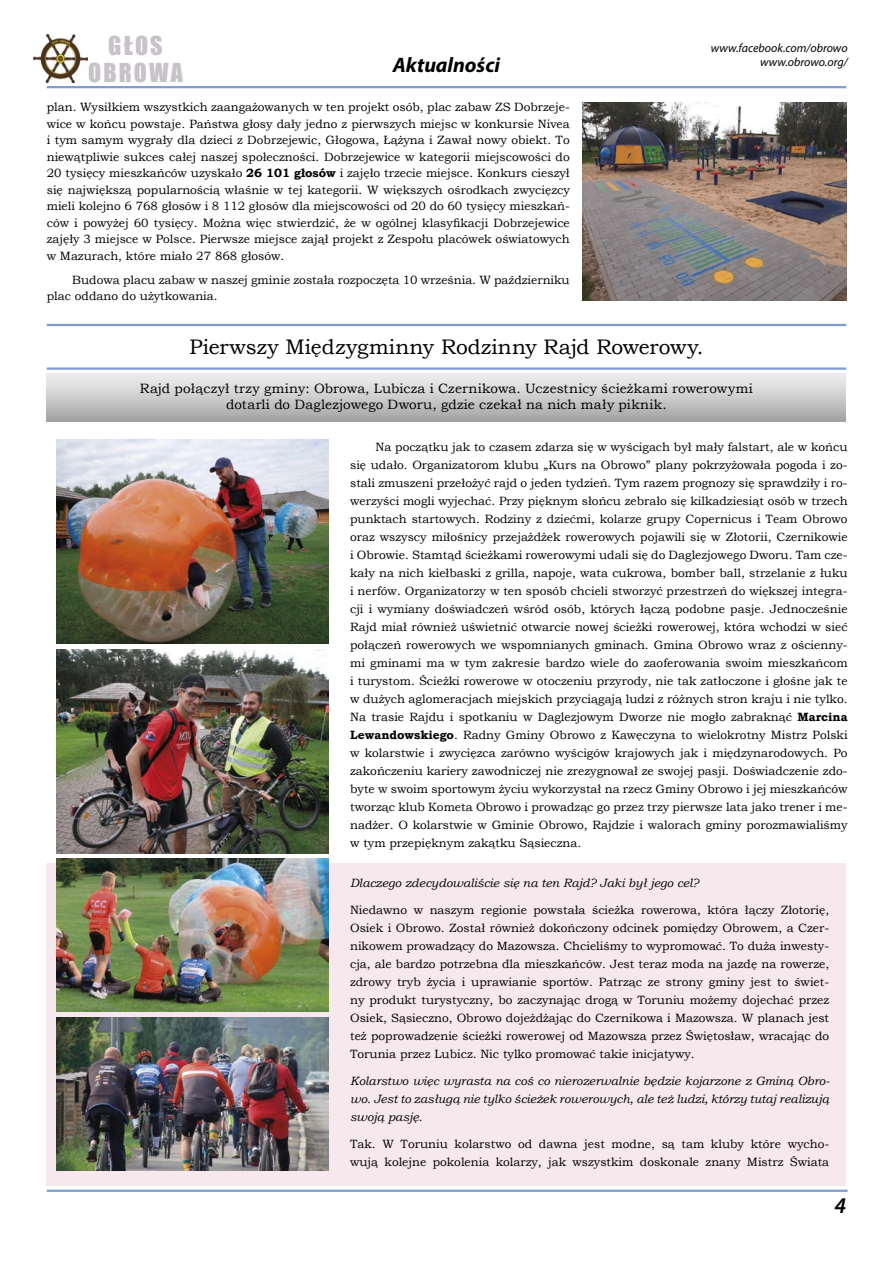
<style>
.page{position:relative;width:893px;height:1263px;background:#fff}
.page>*{position:absolute;margin:0;border:0;box-sizing:border-box;transform-origin:0 0}
.t1{font:24px/27px "Impact";letter-spacing:.09em;color:#c8c3c9;text-align:center}
.t2{font:italic 600 22.5px "Myriad Pro";color:#000}
.t3{font:21px "Bookman Old Style";color:#000}
.t4{font:italic 700 21px "Myriad Pro";color:#000}
.t5{font:13.5px/16.2px "Bookman Old Style";letter-spacing:.015em;color:#000;text-align:center}
.t6{font:12px/18px "Bookman Old Style";color:#000;text-align:justify}
.t7{font:italic 12px/18px "Bookman Old Style";color:#000;text-align:justify}
.t8{font:italic 12px/14.4px "Myriad Pro";color:#000;text-align:right}
.s1{font-weight:700}
</style>
<div class="page">
<div style="left:47px;top:863px;width:799px;height:323px;background:#f7e8ed"></div>
<hr style="left:47px;top:1189px;width:801px;height:3px;background:#7e9cd1">
<hr style="left:47px;top:324px;width:799px;height:2px;background:#7e9cd1">
<hr style="left:47px;top:367px;width:799px;height:3px;background:#7e9cd1">
<hr style="left:47px;top:86px;width:799px;height:2px;background:#7e9cd1">
<img style="left:33px;top:35px;width:55px;height:48px">
<div style="left:47px;top:374px;width:799px;height:48px;background:linear-gradient(to bottom,#f2f2f2,#a4a4a4)"></div>
<img style="left:56px;top:439px;width:273px;height:205px">
<img style="left:582px;top:103px;width:264px;height:198px">
<img style="left:56px;top:649px;width:273px;height:204px">
<img style="left:56px;top:859px;width:273px;height:153px">
<img style="left:56px;top:1017px;width:273px;height:153px">
<h1 class="t1" style="left:88px;top:32px;width:96px">GŁOS<br>OBROWA</h1>
<h3 class="t4" style="left:393px;top:51px;width:109px">Aktualności</h3>
<p class="t6" style="left:47px;top:99px;width:525px;line-height:16.5px">plan. Wysiłkiem wszystkich zaangażowanych w ten projekt osób, plac zabaw ZS Dobrzeje&shy;wice w końcu powstaje. Państwa głosy dały jedno z pierwszych miejsc w konkursie Nivea i tym samym wygrały dla dzieci z Dobrzejewic, Głogowa, Łążyna i Zawał nowy obiekt. To niewątpliwie sukces całej naszej społeczności. Dobrzejewice w kategorii miejscowości do 20 tysięcy mieszkańców uzyskało <span class="s1">26 101 głosów</span> i zajęło trzecie miejsce. Konkurs cieszył się największą popularnością właśnie w tej kategorii. W większych ośrodkach zwycięzcy mieli kolejno 6 768 głosów i 8 112 głosów dla miejscowości od 20 do 60 tysięcy mieszkań&shy;ców i powyżej 60 tysięcy. Można więc stwierdzić, że w ogólnej klasyfikacji Dobrzejewice zajęły 3 miejsce w Polsce. Pierwsze miejsce zajął projekt z Zespołu placówek oświatowych w Mazurach, które miało 27 868 głosów.</p>
<p class="t6" style="left:47px;top:272px;width:524px;line-height:16.5px;text-indent:26px">Budowa placu zabaw w naszej gminie została rozpoczęta 10 września. W październiku plac oddano do użytkowania.</p>
<p class="t8" style="left:711px;top:40px;width:138px">www.facebook.com/obrowo www.obrowo.org/</p>
<h3 class="t3" style="left:189px;top:333px;width:516px">Pierwszy Międzygminny Rodzinny Rajd Rowerowy.</h3>
<p class="t5" style="left:140px;top:381px;width:615px">Rajd połączył trzy gminy: Obrowa, Lubicza i Czernikowa. Uczestnicy ścieżkami rowerowymi dotarli do Daglezjowego Dworu, gdzie czekał na nich mały piknik.</p>
<p class="t6" style="left:350px;top:438px;width:499px;text-indent:26px">Na początku jak to czasem zdarza się w wyścigach był mały falstart, ale w końcu się udało. Organizatorom klubu „Kurs na Obrowo” plany pokrzyżowała pogoda i zo&shy;stali zmuszeni przełożyć rajd o jeden tydzień. Tym razem prognozy się sprawdziły i ro&shy;werzyści mogli wyjechać. Przy pięknym słońcu zebrało się kilkadziesiąt osób w trzech punktach startowych. Rodziny z dziećmi, kolarze grupy Copernicus i Team Obrowo oraz wszyscy miłośnicy przejażdżek rowerowych pojawili się w Złotorii, Czernikowie i Obrowie. Stamtąd ścieżkami rowerowymi udali się do Daglezjowego Dworu. Tam cze&shy;kały na nich kiełbaski z grilla, napoje, wata cukrowa, bomber ball, strzelanie z łuku i nerfów. Organizatorzy w ten sposób chcieli stworzyć przestrzeń do większej integra&shy;cji i wymiany doświadczeń wśród osób, których łączą podobne pasje. Jednocześnie Rajd miał również uświetnić otwarcie nowej ścieżki rowerowej, która wchodzi w sieć połączeń rowerowych we wspomnianych gminach. Gmina Obrowo wraz z ościenny&shy;mi gminami ma w tym zakresie bardzo wiele do zaoferowania swoim mieszkańcom i turystom. Ścieżki rowerowe w otoczeniu przyrody, nie tak zatłoczone i głośne jak te w dużych aglomeracjach miejskich przyciągają ludzi z różnych stron kraju i nie tylko.<br>Na trasie Rajdu i spotkaniu w Daglezjowym Dworze nie mogło zabraknąć <span class="s1">Marcina Lewandowskiego</span>. Radny Gminy Obrowo z Kawęczyna to wielokrotny Mistrz Polski w kolarstwie i zwycięzca zarówno wyścigów krajowych jak i międzynarodowych. Po zakończeniu kariery zawodniczej nie zrezygnował ze swojej pasji. Doświadczenie zdo&shy;byte w swoim sportowym życiu wykorzystał na rzecz Gminy Obrowo i jej mieszkańców tworząc klub Kometa Obrowo i prowadząc go przez trzy pierwsze lata jako trener i me&shy;nadżer. O kolarstwie w Gminie Obrowo, Rajdzie i walorach gminy porozmawialiśmy w tym przepięknym zakątku Sąsieczna.</p>
<p class="t7" style="left:350px;top:873px;width:350px">Dlaczego zdecydowaliście się na ten Rajd? Jaki był jego cel?</p>
<p class="t6" style="left:350px;top:901px;width:481px">Niedawno w naszym regionie powstała ścieżka rowerowa, która łączy Złotorię, Osiek i Obrowo. Został również dokończony odcinek pomiędzy Obrowem, a Czer&shy;nikowem prowadzący do Mazowsza. Chcieliśmy to wypromować. To duża inwesty&shy;cja, ale bardzo potrzebna dla mieszkańców. Jest teraz moda na jazdę na rowerze, zdrowy tryb życia i uprawianie sportów. Patrząc ze strony gminy jest to świet&shy;ny produkt turystyczny, bo zaczynając drogą w Toruniu możemy dojechać przez Osiek, Sąsieczno, Obrowo dojeżdżając do Czernikowa i Mazowsza. W planach jest też poprowadzenie ścieżki rowerowej od Mazowsza przez Świętosław, wracając do Torunia przez Lubicz. Nic tylko promować takie inicjatywy.</p>
<p class="t7" style="left:350px;top:1071px;width:481px">Kolarstwo więc wyrasta na coś co nierozerwalnie będzie kojarzone z Gminą Obro&shy;wo. Jest to zasługą nie tylko ścieżek rowerowych, ale też ludzi, którzy tutaj realizują swoją pasję.</p>
<p class="t6" style="left:350px;top:1135px;width:481px">Tak. W Toruniu kolarstwo od dawna jest modne, są tam kluby które wycho&shy;wują kolejne pokolenia kolarzy, jak wszystkim doskonale znany Mistrz Świata</p>
<h2 class="t2" style="left:834px;top:1191px;width:13px">4</h2>
</div>
